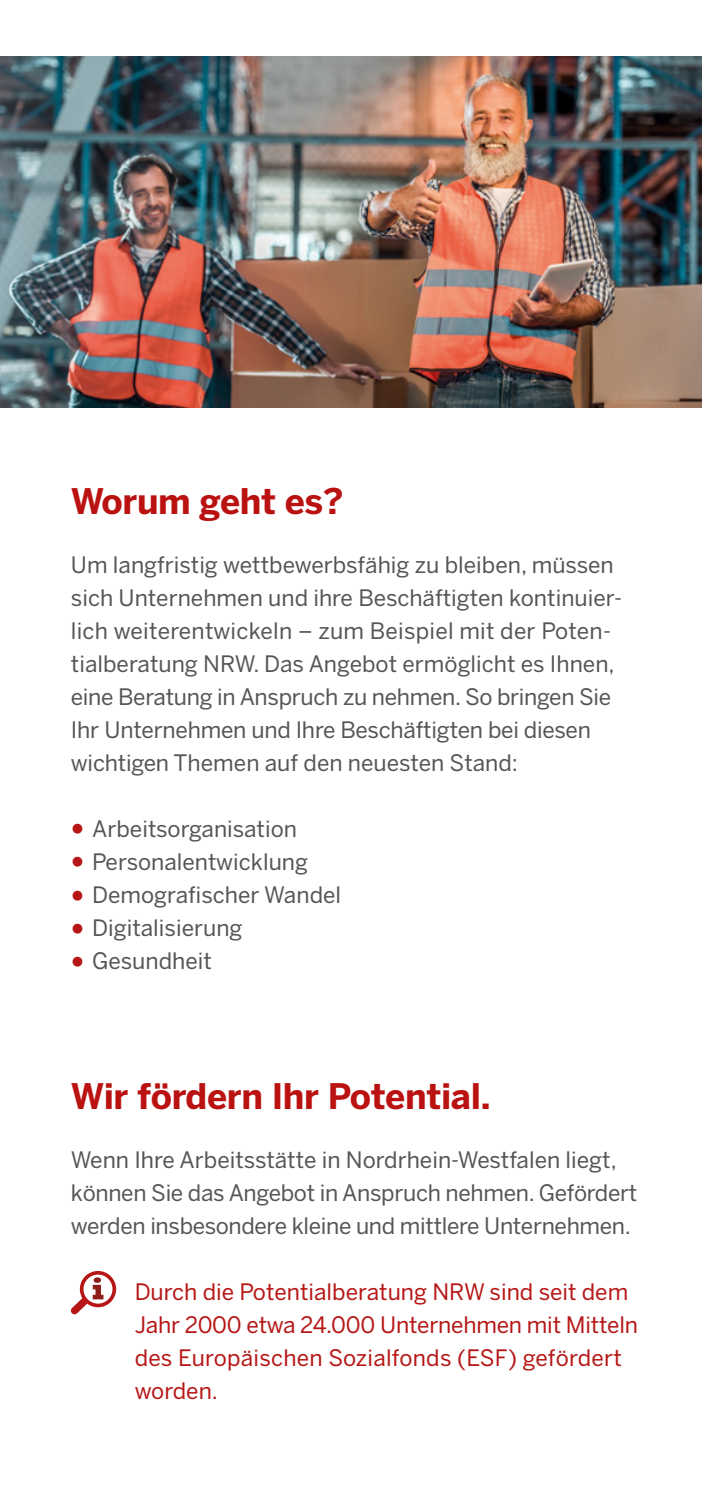
<style>
.page{position:relative;width:709px;height:1489px;background:#fff}
.page>*{position:absolute;margin:0;border:0;box-sizing:border-box;transform-origin:0 0}
.t1{font:700 35px "Benton Sans";letter-spacing:-.01em;color:#ba1211}
.t2{font:22.5px/33px "Benton Sans";color:#565656}
.t3{font:22.5px/33px "Benton Sans";color:#b61716}
.s1{font-family:"Georgia";font-weight:700;color:#b61716}
</style>
<div class="page">
<img style="left:0;top:57px;width:702px;height:350px">
<svg style="left:70px;top:1271px;width:46px;height:43px"></svg>
<h1 class="t1" style="left:71px;top:480px;width:274px">Worum geht es?</h1>
<p class="t2" style="left:71px;top:547px;width:553px">Um langfristig wettbewerbsfähig zu bleiben, müssen sich Unternehmen und ihre Beschäftigten kontinuier&shy;lich weiterentwickeln – zum Beispiel mit der Poten&shy;tialberatung NRW. Das Angebot ermöglicht es Ihnen, eine Beratung in Anspruch zu nehmen. So bringen Sie Ihr Unternehmen und Ihre Beschäftigten bei diesen wichtigen Themen auf den neuesten Stand:</p>
<p class="t2" style="left:71px;top:812px;width:228px"><span class="s1">●</span> Arbeitsorganisation</p>
<p class="t2" style="left:71px;top:845px;width:239px"><span class="s1">●</span> Personalentwicklung</p>
<p class="t2" style="left:71px;top:878px;width:272px"><span class="s1">●</span> Demografischer Wandel</p>
<p class="t2" style="left:71px;top:911px;width:173px"><span class="s1">●</span> Digitalisierung</p>
<p class="t2" style="left:71px;top:944px;width:143px"><span class="s1">●</span> Gesundheit</p>
<h1 class="t1" style="left:71px;top:1074px;width:421px">Wir fördern Ihr Potential.</h1>
<p class="t2" style="left:71px;top:1142px;width:568px">Wenn Ihre Arbeitsstätte in Nordrhein-Westfalen liegt, können Sie das Angebot in Anspruch nehmen. Gefördert werden insbesondere kleine und mittlere Unternehmen.</p>
<p class="t3" style="left:135px;top:1274px;width:505px">Durch die Potentialberatung NRW sind seit dem Jahr 2000 etwa 24.000 Unternehmen mit Mitteln des Europäischen Sozialfonds (ESF) gefördert worden.</p>
</div>
